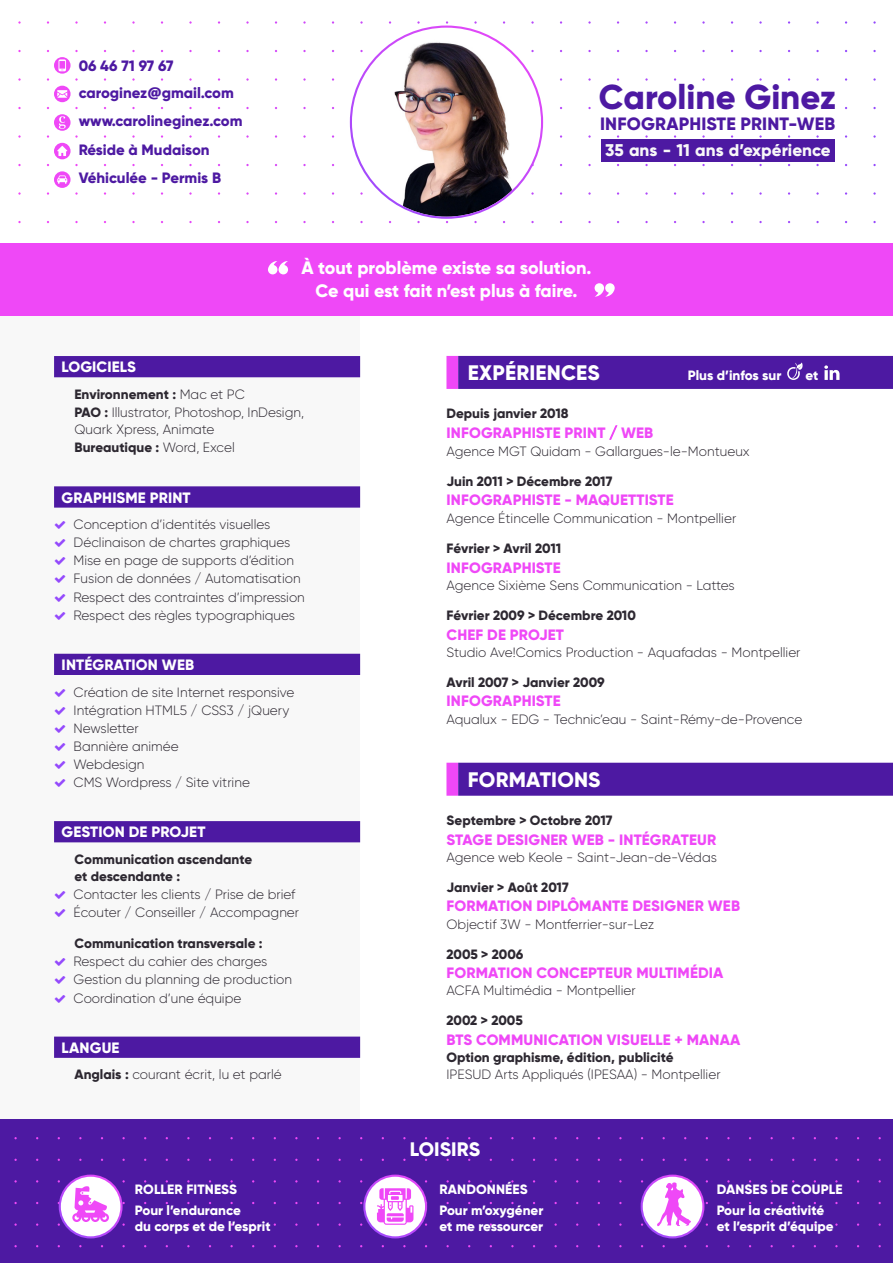
<style>
.page{position:relative;width:893px;height:1263px;background:#fff}
.page>*{position:absolute;margin:0;border:0;box-sizing:border-box;transform-origin:0 0}
.t1{font:800 34.5px "Gilroy";color:#4d19a2}
.t2{font:800 21px "Gilroy";letter-spacing:.01em;color:#fff}
.t3{font:800 19.5px "Gilroy";color:#fff}
.t4{font:800 18px/22.5px "Gilroy";color:#fff;text-align:center}
.t5{font:800 17.85px "Gilroy";letter-spacing:.01em;color:#4d19a2}
.t6{font:800 16.95px "Gilroy";color:#f8f8f8}
.t7{font:800 15px "Gilroy";letter-spacing:.01em;color:#ef48f7}
.t8{font:800 15px/26.5px "Gilroy";color:#4d19a2}
.t9{font:800 15px "Gilroy";letter-spacing:.01em;color:#fff}
.t10{font:300 13.5px/18.1px "Gilroy";color:#2d2831}
.t11{font:800 13.5px/17.2px "Gilroy";color:#2d2831}
.t12{font:800 13.5px/20.4px "Gilroy";color:#fff}
.s1{font-family:"Segoe UI Black";font-weight:400}
.s2{font-weight:800}
</style>
<div class="page">
<div style="left:0;top:296px;width:360px;height:844px;background:#f8f8f8"></div>
<div style="left:0;top:1119px;width:893px;height:144px;background:#4d19a2"></div>
<div style="left:601px;top:140px;width:234px;height:22px;background:#4d19a2"></div>
<svg style="left:54px;top:57px;width:17px;height:17px"></svg>
<svg style="left:58px;top:59px;width:8px;height:12px"></svg>
<div style="left:54px;top:86px;width:17px;height:16px;background:#ef48f7;border-radius:50%"></div>
<svg style="left:57px;top:90px;width:10px;height:8px"></svg>
<svg style="left:54px;top:114px;width:17px;height:17px"></svg>
<svg style="left:59px;top:116px;width:7px;height:13px"></svg>
<div style="left:54px;top:143px;width:17px;height:16px;background:#ef48f7;border-radius:50%"></div>
<svg style="left:57px;top:146px;width:10px;height:10px"></svg>
<svg style="left:54px;top:171px;width:17px;height:17px"></svg>
<svg style="left:57px;top:175px;width:10px;height:9px"></svg>
<svg style="left:528px;top:72px;width:10px;height:18px"></svg>
<img style="left:352px;top:28px;width:189px;height:189px;border-radius:94px">
<div style="left:0;top:243px;width:893px;height:72px;background:#ef48f7"></div>
<svg style="left:595px;top:283px;width:20px;height:14px"></svg>
<svg style="left:268px;top:261px;width:20px;height:13px"></svg>
<div style="left:446px;top:356px;width:12px;height:33px;background:#ef48f7"></div>
<div style="left:458px;top:356px;width:435px;height:33px;background:#4d19a2"></div>
<div style="left:446px;top:763px;width:12px;height:33px;background:#ef48f7"></div>
<div style="left:458px;top:763px;width:435px;height:33px;background:#4d19a2"></div>
<svg style="left:824px;top:365px;width:15px;height:15px"></svg>
<svg style="left:787px;top:362px;width:16px;height:18px"></svg>
<svg style="left:609px;top:425px;width:9px;height:15px"></svg>
<div style="left:54px;top:356px;width:306px;height:21px;background:#4d19a2"></div>
<div style="left:54px;top:486px;width:306px;height:22px;background:#4d19a2"></div>
<div style="left:54px;top:654px;width:306px;height:21px;background:#4d19a2"></div>
<div style="left:54px;top:821px;width:306px;height:21px;background:#4d19a2"></div>
<div style="left:54px;top:1036px;width:306px;height:22px;background:#4d19a2"></div>
<div style="left:60px;top:1176px;width:62px;height:61px;background:#fff;border-radius:50%"></div>
<div style="left:59px;top:1174px;width:64px;height:64px;border:2px solid #fff;border-radius:50%"></div>
<svg style="left:72px;top:1180px;width:37px;height:42px"></svg>
<div style="left:364px;top:1176px;width:62px;height:61px;background:#fff;border-radius:50%"></div>
<div style="left:363px;top:1174px;width:64px;height:64px;border:2px solid #fff;border-radius:50%"></div>
<svg style="left:377px;top:1188px;width:36px;height:37px"></svg>
<div style="left:642px;top:1176px;width:61px;height:61px;background:#fff;border-radius:50%"></div>
<div style="left:641px;top:1174px;width:63px;height:64px;border:2px solid #fff;border-radius:50%"></div>
<svg style="left:657px;top:1180px;width:34px;height:46px"></svg>
<p class="t8" style="left:79px;top:53px;width:157px">06 46 71 97 67 caroginez<span class="s1">@</span>gmail.com</p>
<p class="t8" style="left:79px;top:106px;width:165px;line-height:29.5px">www.carolineginez.com<br>Réside à Mudaison</p>
<p class="t8" style="left:79px;top:165px;width:144px">Véhiculée - Permis B</p>
<h1 class="t1" style="left:599px;top:75px;width:239px">Caroline Ginez</h1>
<h3 class="t5" style="left:600px;top:113px;width:237px">INFOGRAPHISTE PRINT-WEB</h3>
<p class="t6" style="left:605px;top:139px;width:227px">35 ans - 11 ans d’expérience</p>
<h3 class="t4" style="left:301px;top:257px;width:292px">À tout problème existe sa solution.<br>Ce qui est fait n’est plus à faire.</h3>
<p class="t9" style="left:62px;top:357px;width:76px">LOGICIELS</p>
<p class="t10" style="left:74px;top:385px;width:231px"><span class="s2">Environnement :</span> Mac et PC<br><span class="s2">PAO :</span> Illustrator, Photoshop, InDesign,<br>Quark Xpress, Animate<br><span class="s2">Bureautique :</span> Word, Excel</p>
<p class="t9" style="left:62px;top:488px;width:131px">GRAPHISME PRINT</p>
<p class="t10" style="left:74px;top:515px;width:233px">Conception d’identités visuelles Déclinaison de chartes graphiques Mise en page de supports d’édition Fusion de données / Automatisation Respect des contraintes d’impression Respect des règles typographiques</p>
<p class="t9" style="left:62px;top:655px;width:134px">INTÉGRATION WEB</p>
<p class="t10" style="left:74px;top:682px;width:222px">Création de site Internet responsive<br>Intégration HTML5 / CSS3 / jQuery<br>Newsletter<br>Bannière animée<br>Webdesign<br>CMS Wordpress / Site vitrine</p>
<p class="t9" style="left:62px;top:822px;width:145px">GESTION DE PROJET</p>
<p class="t11" style="left:74px;top:850px;width:179px">Communication ascendante et descendante :</p>
<p class="t10" style="left:74px;top:885px;width:227px">Contacter les clients / Prise de brief<br>Écouter / Conseiller / Accompagner</p>
<p class="t11" style="left:74px;top:935px;width:190px">Communication transversale :</p>
<p class="t10" style="left:74px;top:952px;width:220px">Respect du cahier des charges<br>Gestion du planning de production<br>Coordination d’une équipe</p>
<p class="t9" style="left:62px;top:1038px;width:59px">LANGUE</p>
<p class="t10" style="left:74px;top:1065px;width:209px"><span class="s2">Anglais :</span> courant écrit, lu et parlé</p>
<p class="t12" style="left:135px;top:1179px;width:107px">ROLLER FITNESS<br>Pour l’endurance</p>
<p class="t12" style="left:135px;top:1216px;width:137px">du corps et de l’esprit</p>
<h2 class="t2" style="left:468px;top:359px;width:134px">EXPÉRIENCES</h2>
<p class="t12" style="left:688px;top:365px;width:95px">Plus d’infos sur</p>
<p class="t12" style="left:806px;top:365px;width:14px">et</p>
<p class="t11" style="left:446px;top:405px;width:124px">Depuis janvier 2018</p>
<p class="t7" style="left:447px;top:423px;width:208px">INFOGRAPHISTE PRINT / WEB</p>
<p class="t10" style="left:446px;top:442px;width:305px">Agence MGT Quidam - Gallargues-le-Montueux</p>
<p class="t11" style="left:446px;top:472px;width:167px">Juin 2011 &gt; Décembre 2017</p>
<p class="t7" style="left:447px;top:491px;width:229px">INFOGRAPHISTE - MAQUETTISTE</p>
<p class="t10" style="left:446px;top:509px;width:291px">Agence Étincelle Communication - Montpellier</p>
<p class="t11" style="left:446px;top:540px;width:116px">Février &gt; Avril 2011</p>
<p class="t7" style="left:447px;top:558px;width:116px">INFOGRAPHISTE</p>
<p class="t10" style="left:446px;top:576px;width:290px">Agence Sixième Sens Communication - Lattes</p>
<p class="t11" style="left:446px;top:607px;width:191px">Février 2009 &gt; Décembre 2010</p>
<p class="t7" style="left:447px;top:625px;width:119px">CHEF DE PROJET</p>
<p class="t10" style="left:446px;top:643px;width:356px">Studio Ave!Comics Production - Aquafadas - Montpellier</p>
<p class="t11" style="left:446px;top:673px;width:160px">Avril 2007 &gt; Janvier 2009</p>
<p class="t7" style="left:447px;top:692px;width:116px">INFOGRAPHISTE</p>
<p class="t10" style="left:446px;top:710px;width:357px">Aqualux - EDG - Technic’eau - Saint-Rémy-de-Provence</p>
<h2 class="t2" style="left:468px;top:766px;width:134px">FORMATIONS</h2>
<p class="t11" style="left:446px;top:812px;width:167px">Septembre &gt; Octobre 2017</p>
<p class="t7" style="left:447px;top:830px;width:271px">STAGE DESIGNER WEB - INTÉGRATEUR</p>
<p class="t10" style="left:446px;top:848px;width:272px">Agence web Keole - Saint-Jean-de-Védas</p>
<p class="t11" style="left:446px;top:878px;width:124px">Janvier &gt; Août 2017</p>
<p class="t7" style="left:447px;top:896px;width:295px">FORMATION DIPLÔMANTE DESIGNER WEB</p>
<p class="t10" style="left:446px;top:915px;width:209px">Objectif 3W - Montferrier-sur-Lez</p>
<p class="t11" style="left:446px;top:945px;width:78px">2005 &gt; 2006</p>
<p class="t7" style="left:447px;top:963px;width:278px">FORMATION CONCEPTEUR MULTIMÉDIA</p>
<p class="t10" style="left:446px;top:981px;width:191px">ACFA Multimédia - Montpellier</p>
<p class="t11" style="left:446px;top:1012px;width:78px">2002 &gt; 2005</p>
<p class="t7" style="left:447px;top:1030px;width:295px">BTS COMMUNICATION VISUELLE + MANAA</p>
<p class="t11" style="left:446px;top:1049px;width:229px">Option graphisme, édition, publicité</p>
<p class="t10" style="left:446px;top:1065px;width:276px">IPESUD Arts Appliqués (IPESAA) - Montpellier</p>
<h3 class="t3" style="left:410px;top:1137px;width:72px">LOISIRS</h3>
<p class="t12" style="left:439px;top:1179px;width:105px">RANDONNÉES<br>Pour m’oxygéner</p>
<p class="t12" style="left:439px;top:1216px;width:105px">et me ressourcer</p>
<p class="t12" style="left:717px;top:1179px;width:127px">DANSES DE COUPLE<br>Pour la créativité</p>
<p class="t12" style="left:717px;top:1216px;width:119px">et l’esprit d’équipe</p>
</div>
